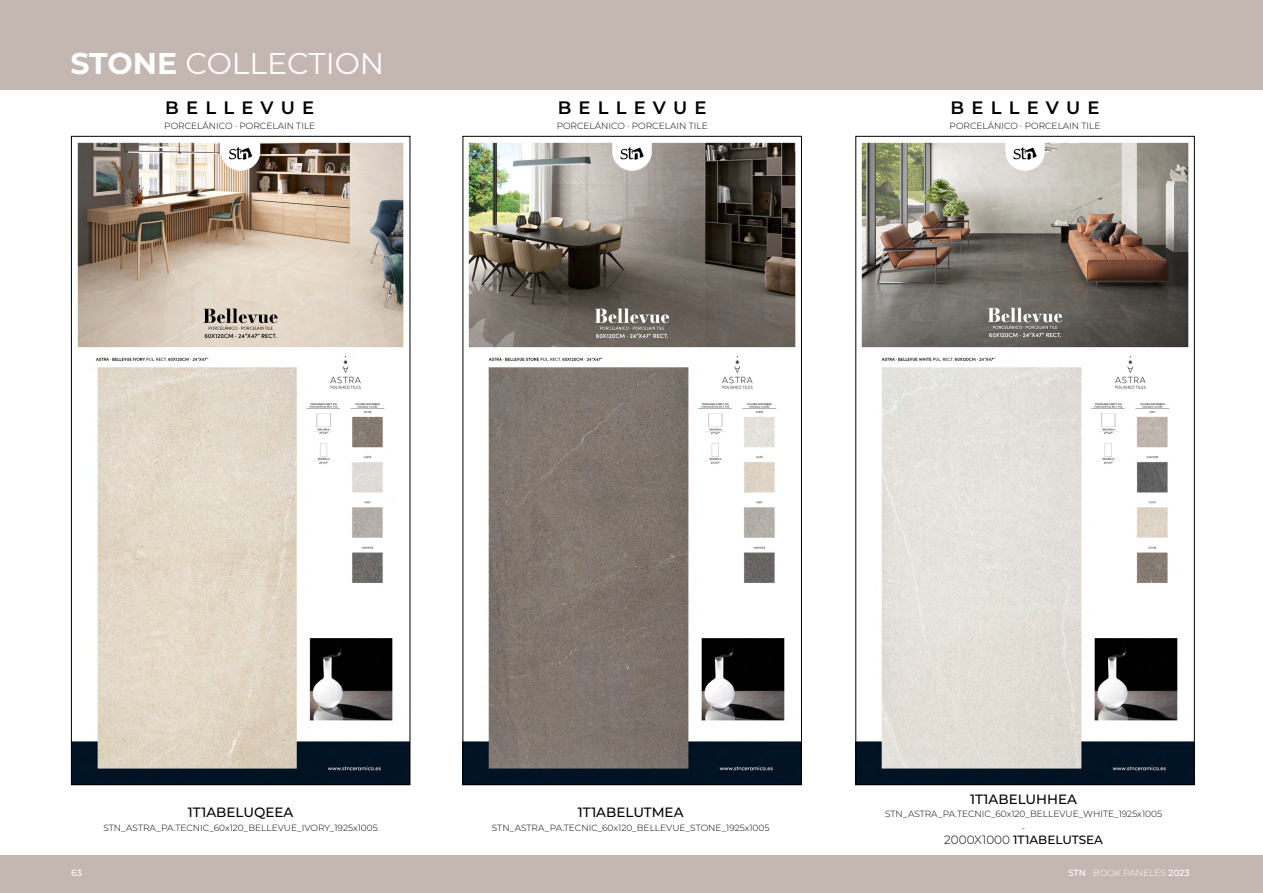
<style>
.page{position:relative;width:1263px;height:893px;background:#fff}
.page>*{position:absolute;margin:0;border:0;box-sizing:border-box;transform-origin:0 0}
.t1{font:30px "Montserrat";color:#fff}
.t2{font:600 18px "Montserrat";letter-spacing:.4em;color:#000}
.t3{font:500 13.5px "Montserrat";color:#000}
.t4{font:500 12px "Montserrat";color:#000}
.t5{font:300 9px/13.5px "Montserrat";color:#000;text-align:center}
.t6{font:300 9px "Montserrat";color:#fff}
.t7{font:500 9px "Montserrat";color:#fff}
.s1{font-weight:700}
.s2{font-weight:300}
.s3{font-weight:500}
</style>
<div class="page">
<div style="left:0;top:0;width:1263px;height:90px;background:#c4b7b2"></div>
<div style="left:0;top:856px;width:1263px;height:37px;background:#c4b7b2"></div>
<img style="left:73px;top:142px;width:335px;height:641px">
<img style="left:465px;top:142px;width:335px;height:641px">
<img style="left:858px;top:142px;width:334px;height:641px">
<h1 class="t1" style="left:70px;top:43px;width:315px"><span class="s1">STONE</span> COLLECTION</h1>
<h2 class="t2" style="left:165px;top:95px;width:150px">BELLEVUE</h2>
<p class="t5" style="left:164px;top:119px;width:153px">PORCELÁNICO · PORCELAIN TILE</p>
<h2 class="t2" style="left:558px;top:95px;width:150px">BELLEVUE</h2>
<p class="t5" style="left:557px;top:119px;width:153px">PORCELÁNICO · PORCELAIN TILE</p>
<h2 class="t2" style="left:950px;top:95px;width:150px">BELLEVUE</h2>
<p class="t5" style="left:949px;top:119px;width:153px">PORCELÁNICO · PORCELAIN TILE</p>
<h3 class="t3" style="left:188px;top:803px;width:107px">1T1ABELUQEEA</h3>
<p class="t5" style="left:103px;top:820px;width:276px">STN_ASTRA_PA.TECNIC_60x120_BELLEVUE_IVORY_1925x1005</p>
<h3 class="t3" style="left:578px;top:803px;width:107px">1T1ABELUTMEA</h3>
<p class="t5" style="left:492px;top:820px;width:279px">STN_ASTRA_PA.TECNIC_60x120_BELLEVUE_STONE_1925x1005</p>
<h3 class="t3" style="left:970px;top:790px;width:108px">1T1ABELUHHEA</h3>
<p class="t5" style="left:885px;top:807px;width:278px">STN_ASTRA_PA.TECNIC_60x120_BELLEVUE_WHITE_1925x1005 -</p>
<h3 class="t4" style="left:944px;top:832px;width:160px"><span class="s2">2000X1000</span> 1T1ABELUTSEA</h3>
<p class="t7" style="left:71px;top:867px;width:12px">63</p>
<p class="t6" style="left:1068px;top:867px;width:123px"><span class="s3">STN</span> · BOOK PANELES <span class="s3">2023</span></p>
</div>
